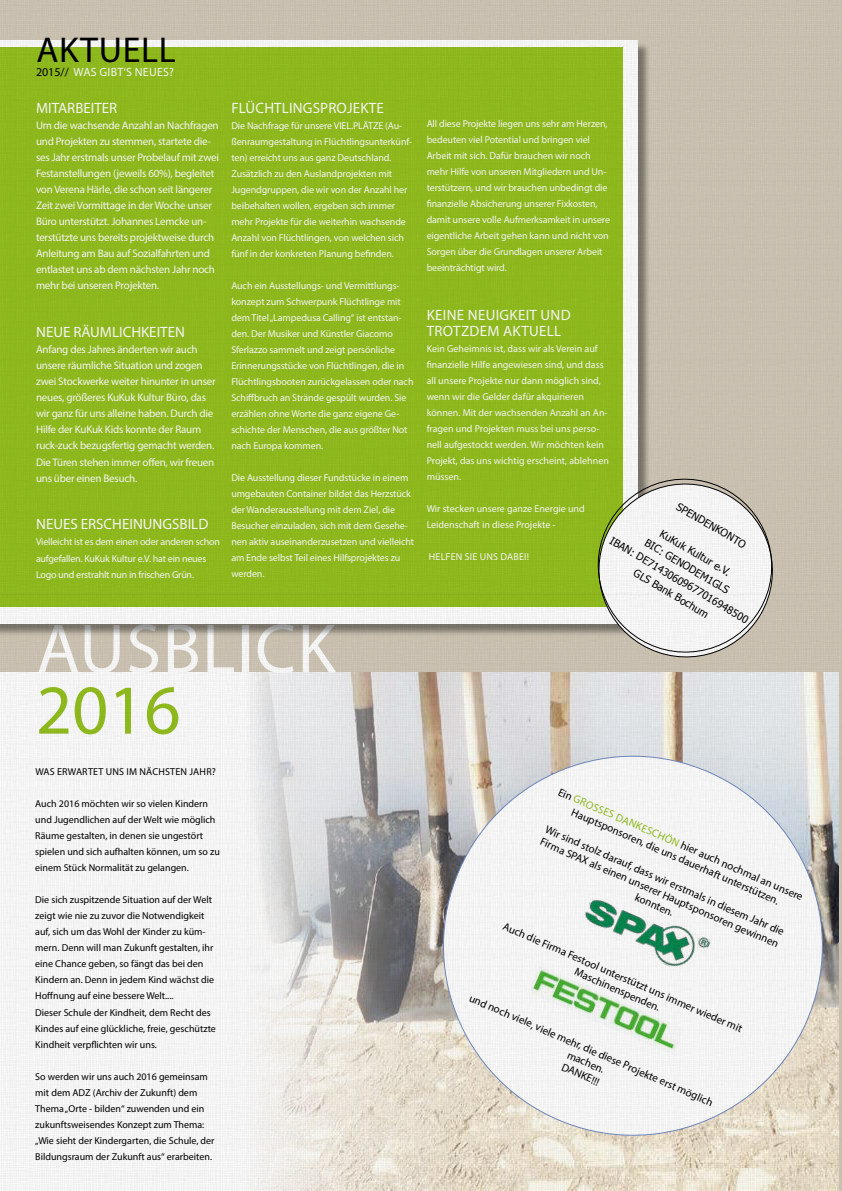
<style>
.page{position:relative;width:842px;height:1191px;background:#fff}
.page>*{position:absolute;margin:0;border:0;box-sizing:border-box;transform-origin:0 0}
.t1{font:70.5px "Myriad Pro";letter-spacing:.02em;color:#fff}
.t2{font:70.5px "Myriad Pro";color:#95c11f}
.t3{font:36px "Myriad Pro";letter-spacing:.02em;color:#000}
.t4{font:15px "Myriad Pro";color:#fff}
.t5{font:15px/16px "Myriad Pro";letter-spacing:.02em;color:#fff}
.t6{font:12px "Myriad Pro";letter-spacing:.02em;color:#fff}
.t7{font:11px/16px "Myriad Pro";letter-spacing:-.02em;color:#fff}
.t8{font:11px/13.2px "Myriad Pro";color:#000;text-align:center}
.t9{font:10.5px "Tahoma";color:#000}
.t10{font:10px/16px "Myriad Pro";letter-spacing:-.01em;color:#fff}
.t11{font:10px/16px "Myriad Pro";color:#000}
.t12{font:10px "Myriad Pro";letter-spacing:.02em;color:#000}
.t13{font:10px "Myriad Pro";letter-spacing:.02em;color:#fff}
.s1{color:#000}
.s2{color:#95c11f}
</style>
<div class="page">
<hr style="left:840px;top:595px;width:2px;height:596px;background:#d2c9b8">
<img style="left:0;top:0;width:842px;height:1190px">
<h2 class="t3" style="left:36px;top:27px;width:141px">AKTUELL</h2>
<p class="t6" style="left:36px;top:64px;width:140px"><span class="s1">2015//</span> WAS GIBT‘S NEUES?</p>
<h3 class="t4" style="left:36px;top:99px;width:83px">MITARBEITER</h3>
<p class="t7" style="left:36px;top:117px;width:185px">Um die wachsende Anzahl an Nachfragen und Projekten zu stemmen, startete die&shy;ses Jahr erstmals unser Probelauf mit zwei Festanstellungen (jeweils 60%), begleitet von Verena Härle, die schon seit längerer Zeit zwei Vormittage in der Woche unser Büro unterstützt. Johannes Lemcke un&shy;terstützte uns bereits projektweise durch Anleitung am Bau auf Sozialfahrten und entlastet uns ab dem nächsten Jahr noch mehr bei unseren Projekten.</p>
<h3 class="t4" style="left:36px;top:323px;width:150px">NEUE RÄUMLICHKEITEN</h3>
<p class="t7" style="left:36px;top:341px;width:181px">Anfang des Jahres änderten wir auch unsere räumliche Situation und zogen zwei Stockwerke weiter hinunter in unser neues, größeres KuKuk Kultur Büro, das wir ganz für uns alleine haben. Durch die Hilfe der KuKuk Kids konnte der Raum ruck-zuck bezugsfertig gemacht werden.<br>Die Türen stehen immer offen, wir freuen uns über einen Besuch.</p>
<h3 class="t4" style="left:36px;top:515px;width:174px">NEUES ERSCHEINUNGSBILD</h3>
<p class="t10" style="left:36px;top:534px;width:185px">Vielleicht ist es dem einen oder anderen schon aufgefallen. KuKuk Kultur e.V. hat ein neues<br>Logo und erstrahlt nun in frischen Grün.</p>
<h3 class="t4" style="left:231px;top:99px;width:154px">FLÜCHTLINGSPROJEKTE</h3>
<p class="t10" style="left:231px;top:118px;width:183px">Die Nachfrage für unsere VIEL.PLÄTZE (Au&shy;ßenraumgestaltung in Flüchtlingsunterkünf&shy;ten) erreicht uns aus ganz Deutschland.<br>Zusätzlich zu den Auslandprojekten mit Jugendgruppen, die wir von der Anzahl her beibehalten wollen, ergeben sich immer mehr Projekte für die weiterhin wachsende Anzahl von Flüchtlingen, von welchen sich fünf in der konkreten Planung befinden.</p>
<p class="t10" style="left:231px;top:278px;width:184px">Auch ein Ausstellungs- und Vermittlungs&shy;konzept zum Schwerpunk Flüchtlinge mit dem Titel „Lampedusa Calling“ ist entstan&shy;den. Der Musiker und Künstler Giacomo Sferlazzo sammelt und zeigt persönliche Erinnerungsstücke von Flüchtlingen, die in Flüchtlingsbooten zurückgelassen oder nach Schiffbruch an Strände gespült wurden. Sie erzählen ohne Worte die ganz eigene Ge&shy;schichte der Menschen, die aus größter Not nach Europa kommen.</p>
<p class="t10" style="left:231px;top:470px;width:184px">Die Ausstellung dieser Fundstücke in einem umgebauten Container bildet das Herzstück der Wanderausstellung mit dem Ziel, die Besucher einzuladen, sich mit dem Gesehe&shy;nen aktiv auseinanderzusetzen und vielleicht am Ende selbst Teil eines Hilfsprojektes zu werden.</p>
<h1 class="t1" style="left:37px;top:605px;width:300px">AUSBLICK</h1>
<h1 class="t2" style="left:36px;top:666px;width:146px">2016</h1>
<p class="t12" style="left:35px;top:766px;width:182px">WAS ERWARTET UNS IM NÄCHSTEN JAHR?</p>
<p class="t11" style="left:35px;top:796px;width:186px">Auch 2016 möchten wir so vielen Kindern und Jugendlichen auf der Welt wie möglich Räume gestalten, in denen sie ungestört spielen und sich aufhalten können, um so zu einem Stück Normalität zu gelangen.</p>
<p class="t11" style="left:35px;top:892px;width:182px">Die sich zuspitzende Situation auf der Welt zeigt wie nie zu zuvor die Notwendigkeit auf, sich um das Wohl der Kinder zu küm&shy;mern. Denn will man Zukunft gestalten, ihr eine Chance geben, so fängt das bei den Kindern an. Denn in jedem Kind wächst die Hoffnung auf eine bessere Welt....<br>Dieser Schule der Kindheit, dem Recht des Kindes auf eine glückliche, freie, geschützte Kindheit verpflichten wir uns.</p>
<p class="t11" style="left:35px;top:1068px;width:181px">So werden wir uns auch 2016 gemeinsam mit dem ADZ (Archiv der Zukunft) dem Thema „Orte - bilden“ zuwenden und ein zukunftsweisendes Konzept zum Thema: „Wie sieht der Kindergarten, die Schule, der Bildungsraum der Zukunft aus“ erarbeiten.</p>
<p class="t10" style="left:427px;top:115px;width:185px">All diese Projekte liegen uns sehr am Herzen, bedeuten viel Potential und bringen viel Arbeit mit sich. Dafür brauchen wir noch mehr Hilfe von unseren Mitgliedern und Un&shy;terstützern, und wir brauchen unbedingt die finanzielle Absicherung unserer Fixkosten, damit unsere volle Aufmerksamkeit in unsere eigentliche Arbeit gehen kann und nicht von Sorgen über die Grundlagen unserer Arbeit beeinträchtigt wird.</p>
<h3 class="t5" style="left:427px;top:306px;width:145px">KEINE NEUIGKEIT UND<br>TROTZDEM AKTUELL</h3>
<p class="t10" style="left:427px;top:340px;width:184px">Kein Geheimnis ist, dass wir als Verein auf finanzielle Hilfe angewiesen sind, und dass all unsere Projekte nur dann möglich sind, wenn wir die Gelder dafür akquirieren können. Mit der wachsenden Anzahl an An&shy;fragen und Projekten muss bei uns perso&shy;nell aufgestockt werden. Wir möchten kein Projekt, das uns wichtig erscheint, ablehnen müssen.</p>
<p class="t10" style="left:427px;top:500px;width:160px">Wir stecken unsere ganze Energie und<br>Leidenschaft in diese Projekte -</p>
<p class="t13" style="left:429px;top:550px;width:102px">HELFEN SIE UNS DABEI!</p>
<p class="t9" style="left:681px;top:499px;width:80px;rotate:31deg">SPENDENKONTO</p>
<p class="t9" style="left:665px;top:526px;width:81px;rotate:31deg">KuKuk Kultur e.V.</p>
<p class="t9" style="left:615px;top:533px;width:160px;rotate:31deg">IBAN: DE71430609677016948500</p>
<p class="t9" style="left:650px;top:535px;width:97px;rotate:31deg">BIC: GENODEM1GLS</p>
<p class="t9" style="left:638px;top:565px;width:87px;rotate:31deg">GLS Bank Bochum</p>
<p class="t8" style="left:561px;top:786px;width:267px;line-height:12.8px;rotate:23deg">Ein <span class="s2">GROSSES DANKESCHÖN</span> hier auch nochmal an unsere<br>Hauptsponsoren, die uns dauerhaft unterstützen.</p>
<p class="t8" style="left:548px;top:823px;width:261px;rotate:23deg">Wir sind stolz darauf, dass wir erstmals in diesem Jahr die<br>Firma SPAX als einen unserer Hauptsponsoren gewinnen konnten.</p>
<p class="t8" style="left:506px;top:920px;width:261px;rotate:23deg">Auch die Firma Festool unterstützt uns immer wieder mit<br>Maschinenspenden.</p>
<p class="t8" style="left:472px;top:992px;width:266px;rotate:23deg">und noch viele, viele mehr, die diese Projekte erst möglich machen.<br>DANKE!!!</p>
</div>
